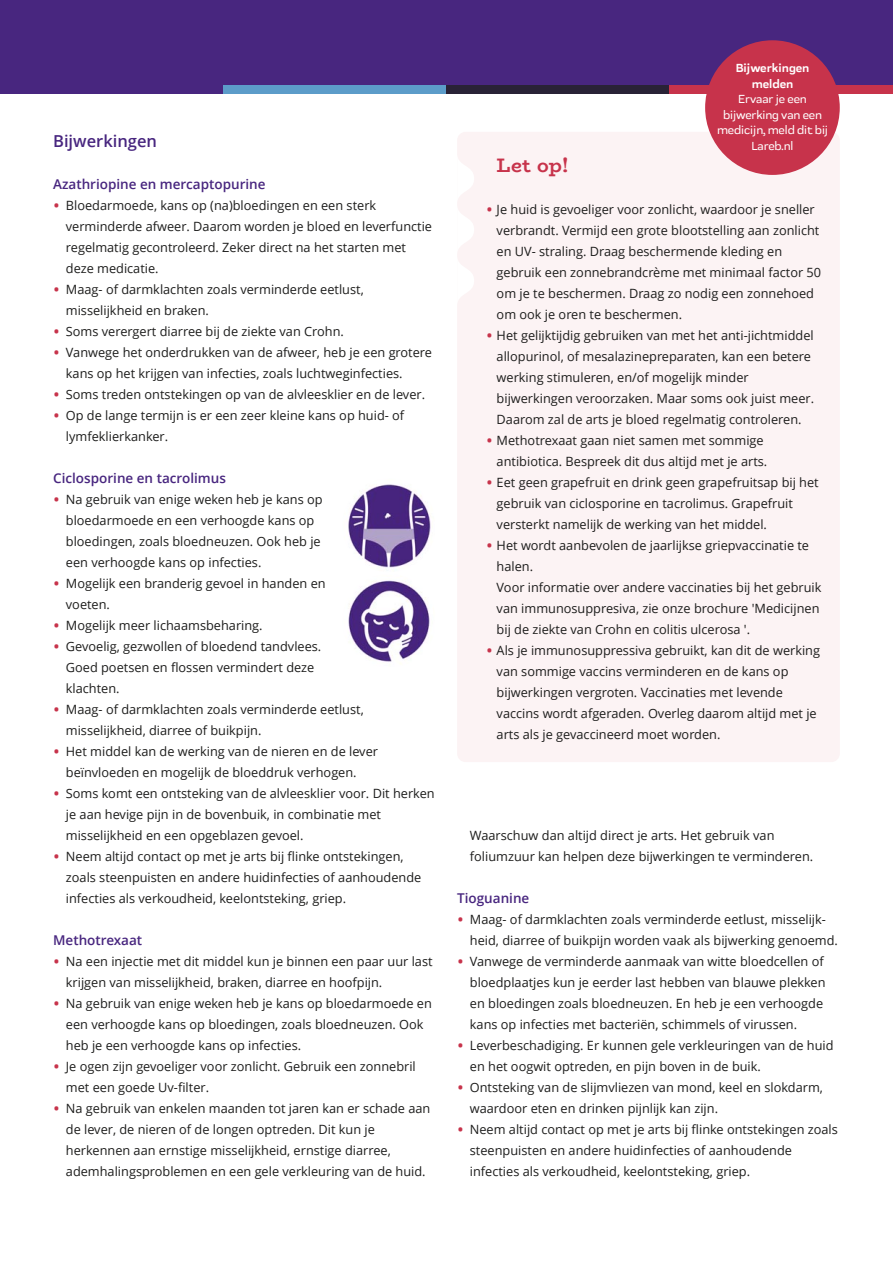
<style>
.page{position:relative;width:893px;height:1263px;background:#fff}
.page>*{position:absolute;margin:0;border:0;box-sizing:border-box;transform-origin:0 0}
.t1{font:700 19.5px "Bio Rhyme";color:#c7334b}
.t2{font:600 16.5px "Open Sans";color:#48267f}
.t3{font:600 13.5px "Open Sans";color:#48267f}
.t4{font:12.75px/21px "Open Sans";color:#1d1d1c}
.t5{font:500 11.85px/15.5px "Praktika Rounded";letter-spacing:-.015em;color:#fff;text-align:center}
.t6{font:700 11.85px "Praktika Rounded";letter-spacing:-.005em;color:#fff}
.s1{font-size:18px;color:#c7334b}
</style>
<div class="page">
<div style="left:0;top:0;width:893px;height:85px;background:#48267f"></div>
<div style="left:0;top:85px;width:223px;height:9px;background:#48267f"></div>
<div style="left:223px;top:85px;width:223px;height:9px;background:#5c9cc9"></div>
<div style="left:446px;top:85px;width:224px;height:9px;background:#292236"></div>
<div style="left:670px;top:85px;width:223px;height:9px;background:#c7334b"></div>
<div style="left:457px;top:132px;width:383px;height:630px;background:#fcf3f4;border-radius:9px"></div>
<svg style="left:458px;top:160px;width:16px;height:139px"></svg>
<div style="left:705px;top:40px;width:135px;height:135px;background:#c7334b;border-radius:50%"></div>
<img style="left:348px;top:484px;width:83px;height:84px">
<img style="left:348px;top:580px;width:82px;height:84px">
<p class="t2" style="left:53px;top:129px;width:105px">Bijwerkingen</p>
<p class="t3" style="left:53px;top:175px;width:214px">Azathriopine en mercaptopurine</p>
<p class="t4" style="left:66px;top:195px;width:368px;text-indent:-13px"><span class="s1">•</span> Bloedarmoede, kans op (na)bloedingen en een sterk verminderde afweer. Daarom worden je bloed en leverfunctie regelmatig gecontroleerd. Zeker direct na het starten met deze medicatie.</p>
<p class="t4" style="left:66px;top:279px;width:299px;text-indent:-13px"><span class="s1">•</span> Maag- of darmklachten zoals verminderde eetlust, misselijkheid en braken.</p>
<p class="t4" style="left:53px;top:321px;width:292px"><span class="s1">•</span> Soms verergert diarree bij de ziekte van Crohn.</p>
<p class="t4" style="left:66px;top:342px;width:368px;text-indent:-13px"><span class="s1">•</span> Vanwege het onderdrukken van de afweer, heb je een grotere kans op het krijgen van infecties, zoals luchtweginfecties.</p>
<p class="t4" style="left:53px;top:384px;width:373px"><span class="s1">•</span> Soms treden ontstekingen op van de alvleesklier en de lever.</p>
<p class="t4" style="left:66px;top:405px;width:340px;text-indent:-13px"><span class="s1">•</span> Op de lange termijn is er een zeer kleine kans op huid- of lymfeklierkanker.</p>
<p class="t3" style="left:53px;top:469px;width:174px">Ciclosporine en tacrolimus</p>
<p class="t4" style="left:66px;top:489px;width:258px;text-indent:-13px"><span class="s1">•</span> Na gebruik van enige weken heb je kans op bloedarmoede en een verhoogde kans op bloedingen, zoals bloedneuzen. Ook heb je een verhoogde kans op infecties.</p>
<p class="t4" style="left:66px;top:573px;width:261px;text-indent:-13px"><span class="s1">•</span> Mogelijk een branderig gevoel in handen en voeten.</p>
<p class="t4" style="left:53px;top:615px;width:211px"><span class="s1">•</span> Mogelijk meer lichaamsbeharing.</p>
<p class="t4" style="left:66px;top:636px;width:257px;text-indent:-13px"><span class="s1">•</span> Gevoelig, gezwollen of bloedend tandvlees.<br>Goed poetsen en flossen vermindert deze klachten.</p>
<p class="t4" style="left:66px;top:699px;width:299px;text-indent:-13px"><span class="s1">•</span> Maag- of darmklachten zoals verminderde eetlust, misselijkheid, diarree of buikpijn.</p>
<p class="t4" style="left:66px;top:741px;width:314px;text-indent:-13px"><span class="s1">•</span> Het middel kan de werking van de nieren en de lever beïnvloeden en mogelijk de bloeddruk verhogen.</p>
<p class="t4" style="left:66px;top:783px;width:370px;text-indent:-13px"><span class="s1">•</span> Soms komt een ontsteking van de alvleesklier voor. Dit herken je aan hevige pijn in de bovenbuik, in combinatie met misselijkheid en een opgeblazen gevoel.</p>
<p class="t4" style="left:66px;top:846px;width:357px;text-indent:-13px"><span class="s1">•</span> Neem altijd contact op met je arts bij flinke ontstekingen, zoals steenpuisten en andere huidinfecties of aanhoudende infecties als verkoudheid, keelontsteking, griep.</p>
<p class="t3" style="left:53px;top:931px;width:91px">Methotrexaat</p>
<p class="t4" style="left:66px;top:951px;width:368px;text-indent:-13px"><span class="s1">•</span> Na een injectie met dit middel kun je binnen een paar uur last krijgen van misselijkheid, braken, diarree en hoofpijn.</p>
<p class="t4" style="left:66px;top:993px;width:367px;text-indent:-13px"><span class="s1">•</span> Na gebruik van enige weken heb je kans op bloedarmoede en een verhoogde kans op bloedingen, zoals bloedneuzen. Ook heb je een verhoogde kans op infecties.</p>
<p class="t4" style="left:66px;top:1056px;width:351px;text-indent:-13px"><span class="s1">•</span> Je ogen zijn gevoeliger voor zonlicht. Gebruik een zonnebril met een goede Uv-filter.</p>
<p class="t4" style="left:66px;top:1098px;width:366px;text-indent:-13px"><span class="s1">•</span> Na gebruik van enkelen maanden tot jaren kan er schade aan de lever, de nieren of de longen optreden. Dit kun je herkennen aan ernstige misselijkheid, ernstige diarree, ademhalingsproblemen en een gele verkleuring van de huid.</p>
<p class="t6" style="left:736px;top:63px;width:75px">Bijwerkingen</p>
<p class="t6" style="left:752px;top:79px;width:43px">melden</p>
<p class="t5" style="left:717px;top:93px;width:113px">Ervaar je een bijwerking van een medicijn, meld dit bij<br>Lareb.nl</p>
<p class="t1" style="left:497px;top:150px;width:74px">Let op!</p>
<p class="t4" style="left:497px;top:199px;width:326px;text-indent:-11px"><span class="s1">•</span> Je huid is gevoeliger voor zonlicht, waardoor je sneller verbrandt. Vermijd een grote blootstelling aan zonlicht en UV- straling. Draag beschermende kleding en gebruik een zonnebrandcrème met minimaal factor 50 om je te beschermen. Draag zo nodig een zonnehoed om ook je oren te beschermen.</p>
<p class="t4" style="left:497px;top:325px;width:319px;text-indent:-11px"><span class="s1">•</span> Het gelijktijdig gebruiken van met het anti-jichtmiddel allopurinol, of mesalazinepreparaten, kan een betere werking stimuleren, en/of mogelijk minder bijwerkingen veroorzaken. Maar soms ook juist meer.<br>Daarom zal de arts je bloed regelmatig controleren.</p>
<p class="t4" style="left:486px;top:430px;width:283px;text-align:right"><span class="s1">•</span> Methotrexaat gaan niet samen met sommige antibiotica. Bespreek dit dus altijd met je arts.</p>
<p class="t4" style="left:497px;top:472px;width:324px;text-indent:-11px"><span class="s1">•</span> Eet geen grapefruit en drink geen grapefruitsap bij het gebruik van ciclosporine en tacrolimus. Grapefruit versterkt namelijk de werking van het middel.</p>
<p class="t4" style="left:497px;top:535px;width:314px;text-indent:-11px"><span class="s1">•</span> Het wordt aanbevolen de jaarlijkse griepvaccinatie te halen.</p>
<p class="t4" style="left:497px;top:577px;width:326px">Voor informatie over andere vaccinaties bij het gebruik van immunosuppresiva, zie onze brochure 'Medicijnen bij de ziekte van Crohn en colitis ulcerosa '.</p>
<p class="t4" style="left:497px;top:640px;width:325px;text-indent:-11px"><span class="s1">•</span> Als je immunosuppressiva gebruikt, kan dit de werking van sommige vaccins verminderen en de kans op bijwerkingen vergroten. Vaccinaties met levende vaccins wordt afgeraden. Overleg daarom altijd met je arts als je gevaccineerd moet worden.</p>
<p class="t4" style="left:470px;top:825px;width:345px">Waarschuw dan altijd direct je arts. Het gebruik van foliumzuur kan helpen deze bijwerkingen te verminderen.</p>
<p class="t3" style="left:457px;top:889px;width:74px">Tioguanine</p>
<p class="t4" style="left:470px;top:909px;width:370px;text-indent:-13px"><span class="s1">•</span> Maag- of darmklachten zoals verminderde eetlust, misselijk - heid, diarree of buikpijn worden vaak als bijwerking genoemd.</p>
<p class="t4" style="left:470px;top:951px;width:357px;text-indent:-13px"><span class="s1">•</span> Vanwege de verminderde aanmaak van witte bloedcellen of bloedplaatjes kun je eerder last hebben van blauwe plekken en bloedingen zoals bloedneuzen. En heb je een verhoogde kans op infecties met bacteriën, schimmels of virussen.</p>
<p class="t4" style="left:470px;top:1035px;width:365px;text-indent:-13px"><span class="s1">•</span> Leverbeschadiging. Er kunnen gele verkleuringen van de huid en het oogwit optreden, en pijn boven in de buik.</p>
<p class="t4" style="left:470px;top:1077px;width:355px;text-indent:-13px"><span class="s1">•</span> Ontsteking van de slijmvliezen van mond, keel en slokdarm, waardoor eten en drinken pijnlijk kan zijn.</p>
<p class="t4" style="left:470px;top:1119px;width:370px;text-indent:-13px"><span class="s1">•</span> Neem altijd contact op met je arts bij flinke ontstekingen zoals steenpuisten en andere huidinfecties of aanhoudende infecties als verkoudheid, keelontsteking, griep.</p>
</div>
